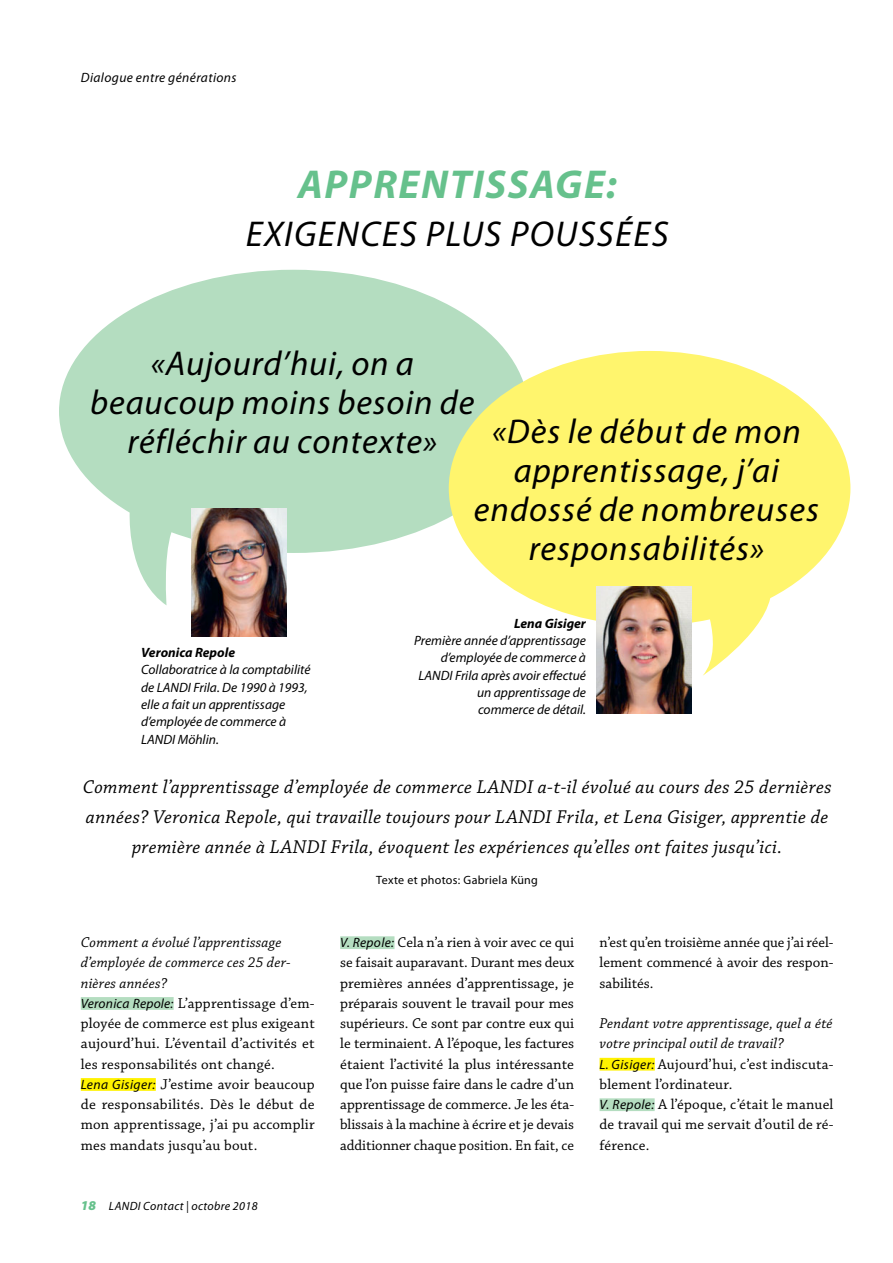
<style>
.page{position:relative;width:893px;height:1263px;background:#fff}
.page>*{position:absolute;margin:0;border:0;box-sizing:border-box;transform-origin:0 0}
.t1{font:italic 700 40.5px "Myriad Pro";letter-spacing:.04em;color:#66c18c}
.t2{font:italic 36px "Myriad Pro";letter-spacing:.04em;color:#000}
.t3{font:italic 34.5px/39px "Myriad Pro";letter-spacing:.03em;color:#000;text-align:center}
.t4{font:italic 19.5px/30px "Chaparral Pro";letter-spacing:.02em;color:#000;text-align:center}
.t5{font:15px/20.2px "Chaparral Pro";letter-spacing:.015em;color:#000}
.t6{font:italic 13.5px/17.2px "Myriad Pro";color:#000;text-align:right}
.t7{font:italic 700 13.5px "Myriad Pro";color:#000}
.t8{font:italic 13.5px "Myriad Pro";letter-spacing:.03em;color:#000}
.t9{font:italic 12px "Myriad Pro";letter-spacing:.03em;color:#000}
.t10{font:12px "Myriad Pro";letter-spacing:.025em;color:#000}
.s1{font-style:italic}
.s2{font-family:"Myriad Pro";font-style:italic;font-size:13.5px}
.s3{font-weight:900;font-size:13.5px;color:#66c18c}
</style>
<div class="page">
<svg style="left:59px;top:270px;width:447px;height:335px;fill:#b4ddc0"></svg>
<svg style="left:449px;top:351px;width:401px;height:325px;fill:#fff56d"></svg>
<img style="left:597px;top:586px;width:94px;height:128px">
<img style="left:191px;top:509px;width:95px;height:127px">
<div style="left:81px;top:997px;width:93px;height:13px;background:#b4ddc0"></div>
<div style="left:81px;top:1078px;width:75px;height:13px;background:#fff200"></div>
<div style="left:340px;top:936px;width:54px;height:13px;background:#b4ddc0"></div>
<div style="left:600px;top:1058px;width:55px;height:12px;background:#fff200"></div>
<div style="left:600px;top:1098px;width:55px;height:13px;background:#b4ddc0"></div>
<p class="t8" style="left:81px;top:71px;width:157px">Dialogue entre générations</p>
<h1 class="t1" style="left:298px;top:162px;width:320px">APPRENTISSAGE:</h1>
<h2 class="t2" style="left:246px;top:214px;width:424px">EXIGENCES PLUS POUSSÉES</h2>
<h3 class="t3" style="left:90px;top:345px;width:386px">«Aujourd’hui, on a beaucoup moins besoin de réfléchir au contexte»</h3>
<h3 class="t3" style="left:474px;top:412px;width:346px">«Dès le début de mon apprentissage, j’ai endossé de nombreuses responsabilités»</h3>
<p class="t7" style="left:141px;top:645px;width:95px">Veronica Repole</p>
<p class="t6" style="left:141px;top:662px;width:171px;text-align:left">Collaboratrice à la comptabilité de LANDI Frila. De 1990 à 1993, elle a fait un apprentissage d’employée de commerce à<br>LANDI Möhlin.</p>
<p class="t7" style="left:514px;top:616px;width:73px">Lena Gisiger</p>
<p class="t6" style="left:414px;top:632px;width:173px">Première année d’apprentissage d’employée de commerce à<br>LANDI Frila après avoir effectué un apprentissage de<br>commerce de détail.</p>
<p class="t4" style="left:83px;top:773px;width:750px">Comment l’apprentissage d’employée de commerce LANDI a-t-il évolué au cours des 25 dernières années? Veronica Repole, qui travaille toujours pour LANDI Frila, et Lena Gisiger, apprentie de première année à LANDI Frila, évoquent les expériences qu’elles ont faites jusqu’ici.</p>
<p class="t10" style="left:376px;top:874px;width:163px">Texte et photos: Gabriela Küng</p>
<p class="t5" style="left:81px;top:933px;width:235px"><span class="s1">Comment a évolué l’apprentissage d’employée de commerce ces 25 der&shy;nières années?<br></span><span class="s2">Veronica Repole:</span> L’apprentissage d’em&shy;ployée de commerce est plus exigeant aujourd’hui. L’éventail d’activités et les responsabilités ont changé.<br><span class="s2">Lena Gisiger:</span> J’estime avoir beaucoup de responsabilités. Dès le début de mon apprentissage, j’ai pu accomplir mes mandats jusqu’au bout.</p>
<p class="t5" style="left:340px;top:933px;width:235px;text-align:justify"><span class="s2">V. Repole:</span> Cela n’a rien à voir avec ce qui se faisait auparavant. Durant mes deux premières années d’apprentissage, je préparais souvent le travail pour mes supérieurs. Ce sont par contre eux qui le terminaient. A l’époque, les factures étaient l’activité la plus intéressante que l’on puisse faire dans le cadre d’un apprentissage de commerce. Je les éta&shy;blissais à la machine à écrire et je devais additionner chaque position. En fait, ce</p>
<p class="t5" style="left:600px;top:933px;width:235px;text-align:justify">n’est qu’en troisième année que j’ai réel&shy;lement commencé à avoir des respon&shy;sabilités.</p>
<p class="t5" style="left:600px;top:1014px;width:235px"><span class="s1">Pendant votre apprentissage, quel a été votre principal outil de travail?<br></span><span class="s2">L. Gisiger:</span> Aujourd’hui, c’est indiscuta&shy;blement l’ordinateur.<br><span class="s2">V. Repole:</span> A l’époque, c’était le manuel de travail qui me servait d’outil de ré&shy;férence.</p>
<p class="t9" style="left:81px;top:1200px;width:178px"><span class="s3">18</span> LANDI Contact | octobre 2018</p>
</div>
